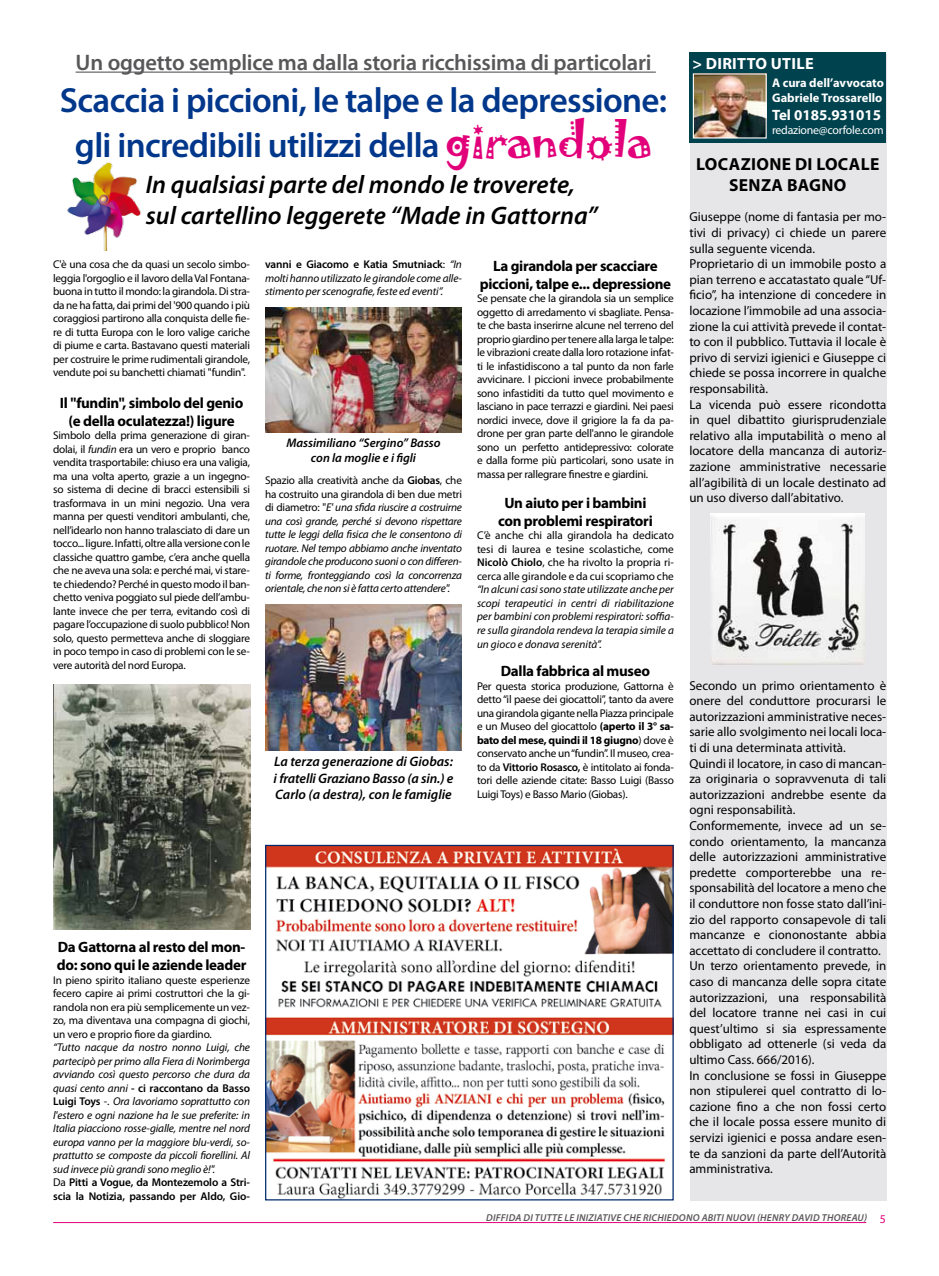
<style>
.page{position:relative;width:939px;height:1276px;background:#fff}
.page>*{position:absolute;margin:0;border:0;box-sizing:border-box;transform-origin:0 0}
.t1{font:600 35px/45px "Myriad Pro";letter-spacing:-.02em;color:#00378b;text-align:center}
.t2{font:italic 600 25.38px/30.5px "Myriad Pro";color:#000}
.t3{font:600 22.5px "Myriad Pro";letter-spacing:-.01em;color:#58585a}
.t4{font:700 17.5px/21px "Myriad Pro";letter-spacing:.02em;color:#000}
.t5{font:700 16.25px "Myriad Pro";color:#fff}
.t6{font:700 15px/18px "Myriad Pro";letter-spacing:-.02em;color:#000;text-align:center}
.t7{font:700 15px "Myriad Pro";color:#fff}
.t8{font:italic 600 13.75px/16.5px "Myriad Pro";letter-spacing:-.005em;color:#000;text-align:justify}
.t9{font:13px/15.6px "Myriad Pro";color:#000}
.t10{font:italic 600 12.5px/15px "Myriad Pro";color:#000;text-align:center}
.t11{font:700 12.5px/15px "Myriad Pro";color:#fff}
.t12{font:11.88px "Myriad Pro";letter-spacing:-.02em;color:#fff}
.t13{font:11.88px "Myriad Pro";color:#e2007a}
.t14{font:11.25px/13.5px "Myriad Pro";letter-spacing:-.02em;color:#000;text-align:justify}
.t15{font:italic 11.25px/13.5px "Myriad Pro";letter-spacing:-.01em;color:#000;text-align:justify}
.t16{font:italic 600 10px "Myriad Pro";letter-spacing:.02em;color:#58585a}
.s1{font-family:"Jokerman";font-weight:400;font-size:45px;color:#e2007a}
.s2{font-style:italic}
.s3{font-weight:600;font-style:normal}
.s4{font-style:normal}
.s5{font-weight:600}
.s6{font-weight:700}
</style>
<div class="page">
<hr style="left:53px;top:1222px;width:813px;height:1px;background:#e2007a">
<div style="left:690px;top:55px;width:196px;height:1146px;background:#e6e6e8"></div>
<div style="left:689px;top:53px;width:197px;height:90px;background:#00424e"></div>
<img style="left:695px;top:75px;width:70px;height:61px">
<div style="left:693px;top:73px;width:74px;height:65px;border:1px solid #fff"></div>
<img style="left:710px;top:514px;width:154px;height:151px">
<hr style="left:76px;top:72px;width:580px;height:1px;background:#58585a">
<img style="left:267px;top:847px;width:405px;height:351px">
<div style="left:265px;top:845px;width:409px;height:355px;border:1px solid #002a6d"></div>
<img style="left:53px;top:685px;width:197px;height:244px">
<img style="left:265px;top:308px;width:197px;height:124px">
<img style="left:265px;top:605px;width:197px;height:146px">
<img style="left:67px;top:162px;width:74px;height:88px">
<h3 class="t3" style="left:76px;top:48px;width:577px">Un oggetto semplice ma dalla storia ricchissima di particolari</h3>
<h1 class="t1" style="left:60px;top:77px;width:609px">Scaccia i piccioni, le talpe e la depressione: gli incredibili utilizzi della <span class="s1">girandola</span></h1>
<h2 class="t2" style="left:146px;top:169px;width:453px">In qualsiasi parte del mondo le troverete, sul cartellino leggerete “Made in Gattorna”</h2>
<p class="t14" style="left:53px;top:257px;width:198px">C'è una cosa che da quasi un secolo simbo&shy;leggia l'orgoglio e il lavoro della Val Fontana&shy;buona in tutto il mondo: la girandola. Di stra&shy;da ne ha fatta, dai primi del '900 quando i più coraggiosi partirono alla conquista delle fie&shy;re di tutta Europa con le loro valige cariche di piume e carta. Bastavano questi materiali per costruire le prime rudimentali girandole, vendute poi su banchetti chiamati "fundin".</p>
<h3 class="t6" style="left:60px;top:393px;width:185px">Il "fundin", simbolo del genio (e della oculatezza!) ligure</h3>
<p class="t14" style="left:53px;top:428px;width:198px">Simbolo della prima generazione di giran&shy;dolai, il <span class="s2">fundin</span> era un vero e proprio banco vendita trasportabile: chiuso era una valigia, ma una volta aperto, grazie a un ingegno&shy;so sistema di decine di bracci estensibili si trasformava in un mini negozio. Una vera manna per questi venditori ambulanti, che, nell’idearlo non hanno tralasciato di dare un tocco... ligure. Infatti, oltre alla versione con le classiche quattro gambe, c’era anche quella che ne aveva una sola: e perché mai, vi stare&shy;te chiedendo? Perché in questo modo il ban&shy;chetto veniva poggiato sul piede dell’ambu&shy;lante invece che per terra, evitando così di pagare l’occupazione di suolo pubblico! Non solo, questo permetteva anche di sloggiare in poco tempo in caso di problemi con le se&shy;vere autorità del nord Europa.</p>
<p class="t15" style="left:265px;top:257px;width:198px"><span class="s3">vanni e Giacomo e Katia Smutniack</span><span class="s4">:</span> “In molti hanno utilizzato le girandole come alle&shy;stimento per scenografie, feste ed eventi”.</p>
<p class="t10" style="left:286px;top:435px;width:156px">Massimiliano “Sergino” Basso con la moglie e i figli</p>
<p class="t15" style="left:265px;top:473px;width:198px"><span class="s4">Spazio alla creatività anche da</span> <span class="s3">Giobas</span><span class="s4">, che ha costruito una girandola di ben due metri di diametro: "</span>E' una sfida riuscire a costruirne una così grande, perché si devono rispettare tutte le leggi della fisica che le consentono di ruotare. Nel tempo abbiamo anche inventato girandole che producono suoni o con differen&shy;ti forme, fronteggiando così la concorrenza orientale, che non si è fatta certo attendere".</p>
<p class="t8" style="left:274px;top:753px;width:181px">La terza generazione di Giobas: i fratelli Graziano Basso (a sin.) e Carlo (a destra), con le famiglie</p>
<h3 class="t6" style="left:480px;top:256px;width:193px">La girandola per scacciare piccioni, talpe e... depressione</h3>
<p class="t14" style="left:477px;top:292px;width:198px">Se pensate che la girandola sia un semplice oggetto di arredamento vi sbagliate. Pensa&shy;te che basta inserirne alcune nel terreno del proprio giardino per tenere alla larga le talpe: le vibrazioni create dalla loro rotazione infat&shy;ti le infastidiscono a tal punto da non farle avvicinare. I piccioni invece probabilmente sono infastiditi da tutto quel movimento e lasciano in pace terrazzi e giardini. Nei paesi nordici invece, dove il grigiore la fa da pa&shy;drone per gran parte dell'anno le girandole sono un perfetto antidepressivo: colorate e dalla forme più particolari, sono usate in massa per rallegrare finestre e giardini.</p>
<h3 class="t6" style="left:498px;top:493px;width:156px">Un aiuto per i bambini con problemi respiratori</h3>
<p class="t14" style="left:477px;top:529px;width:198px">C’è anche chi alla girandola ha dedicato tesi di laurea e tesine scolastiche, come <span class="s5">Nicolò Chiolo</span>, che ha rivolto la propria ri&shy;cerca alle girandole e da cui scopriamo che</p>
<p class="t15" style="left:477px;top:583px;width:198px">“In alcuni casi sono state utilizzate anche per scopi terapeutici in centri di riabilitazione per bambini con problemi respiratori: soffia&shy;re sulla girandola rendeva la terapia simile a un gioco e donava serenità”.</p>
<h3 class="t6" style="left:501px;top:661px;width:151px">Dalla fabbrica al museo</h3>
<p class="t14" style="left:477px;top:679px;width:198px">Per questa storica produzione, Gattorna è detto “il paese dei giocattoli”, tanto da avere una girandola gigante nella Piazza principale e un Museo del giocattolo <span class="s6">(aperto il 3° sa&shy;bato del mese, quindi il 18 giugno</span>) dove è conservato anche un “fundin”. Il museo, crea&shy;to da <span class="s5">Vittorio Rosasco,</span> è intitolato ai fonda&shy;tori delle aziende citate: Basso Luigi (Basso Luigi Toys) e Basso Mario (Giobas).</p>
<h3 class="t6" style="left:57px;top:937px;width:191px;text-align:left">Da Gattorna al resto del mon&shy;do: sono qui le aziende leader</h3>
<p class="t14" style="left:53px;top:973px;width:198px">In pieno spirito italiano queste esperienze fecero capire ai primi costruttori che la gi&shy;randola non era più semplicemente un vez&shy;zo, ma diventava una compagna di giochi, un vero e proprio fiore da giardino.</p>
<p class="t15" style="left:53px;top:1040px;width:198px;text-align:left">“Tutto nacque da nostro nonno Luigi, che partecipò per primo alla Fiera di Norimberga avviando così questo percorso che dura da quasi cento anni <span class="s3">- ci raccontano da Basso Luigi Toys</span> <span class="s4">-.</span> Ora lavoriamo soprattutto con l'estero e ogni nazione ha le sue preferite: in Italia piacciono rosse-gialle, mentre nel nord europa vanno per la maggiore blu-verdi, so&shy;prattutto se composte da piccoli fiorellini. Al sud invece più grandi sono meglio è!".<br><span class="s4">Da</span> <span class="s3">Pitti a Vogue, da Montezemolo a Stri&shy;scia la Notizia, passando per Aldo, Gio-</span></p>
<h3 class="t5" style="left:693px;top:53px;width:34px">&gt; Diritto</h3>
<h3 class="t5" style="left:771px;top:53px;width:10px">utile</h3>
<p class="t11" style="left:772px;top:75px;width:113px">A cura dell’avvocato<br>Gabriele Trossarello</p>
<h3 class="t7" style="left:772px;top:105px;width:111px">Tel 0185.931015</h3>
<p class="t12" style="left:772px;top:123px;width:113px">redazione@corfole.com</p>
<h3 class="t4" style="left:729px;top:153px;width:99px;text-indent:-33px">LOCAZIONE di locale senza</h3>
<h3 class="t4" style="left:787px;top:174px;width:24px">bagno</h3>
<p class="t9" style="left:689px;top:209px;width:198px">Giuseppe (nome di fantasia per mo&shy;tivi di privacy) ci chiede un parere sulla seguente vicenda.<br>Proprietario di un immobile posto a pian terreno e accatastato quale “Uf&shy;ficio”, ha intenzione di concedere in locazione l’immobile ad una associa&shy;zione la cui attività prevede il contat&shy;to con il pubblico. Tuttavia il locale è privo di servizi igienici e Giuseppe ci chiede se possa incorrere in qualche responsabilità.<br>La vicenda può essere ricondotta in quel dibattito giurisprudenziale relativo alla imputabilità o meno al locatore della mancanza di autoriz&shy;zazione amministrative necessarie all’agibilità di un locale destinato ad un uso diverso dall’abitativo.</p>
<p class="t9" style="left:689px;top:677px;width:198px">Secondo un primo orientamento è onere del conduttore procurarsi le autorizzazioni amministrative neces&shy;sarie allo svolgimento nei locali loca&shy;ti di una determinata attività.<br>Quindi il locatore, in caso di mancan&shy;za originaria o sopravvenuta di tali autorizzazioni andrebbe esente da ogni responsabilità.<br>Conformemente, invece ad un se&shy;condo orientamento, la mancanza delle autorizzazioni amministrative predette comporterebbe una re&shy;sponsabilità del locatore a meno che il conduttore non fosse stato dall’ini&shy;zio del rapporto consapevole di tali mancanze e ciononostante abbia accettato di concludere il contratto.<br>Un terzo orientamento prevede, in caso di mancanza delle sopra citate autorizzazioni, una responsabilità del locatore tranne nei casi in cui quest’ultimo si sia espressamente obbligato ad ottenerle (si veda da ultimo Cass. 666/2016).<br>In conclusione se fossi in Giuseppe non stipulerei quel contratto di lo&shy;cazione fino a che non fossi certo che il locale possa essere munito di servizi igienici e possa andare esen&shy;te da sanzioni da parte dell’Autorità amministrativa.</p>
<p class="t16" style="left:486px;top:1211px;width:382px">Diffida di tutte le iniziative che richiedono abiti nuovi (Henr y David Thoreau)</p>
<p class="t13" style="left:880px;top:1211px;width:8px">5</p>
</div>
